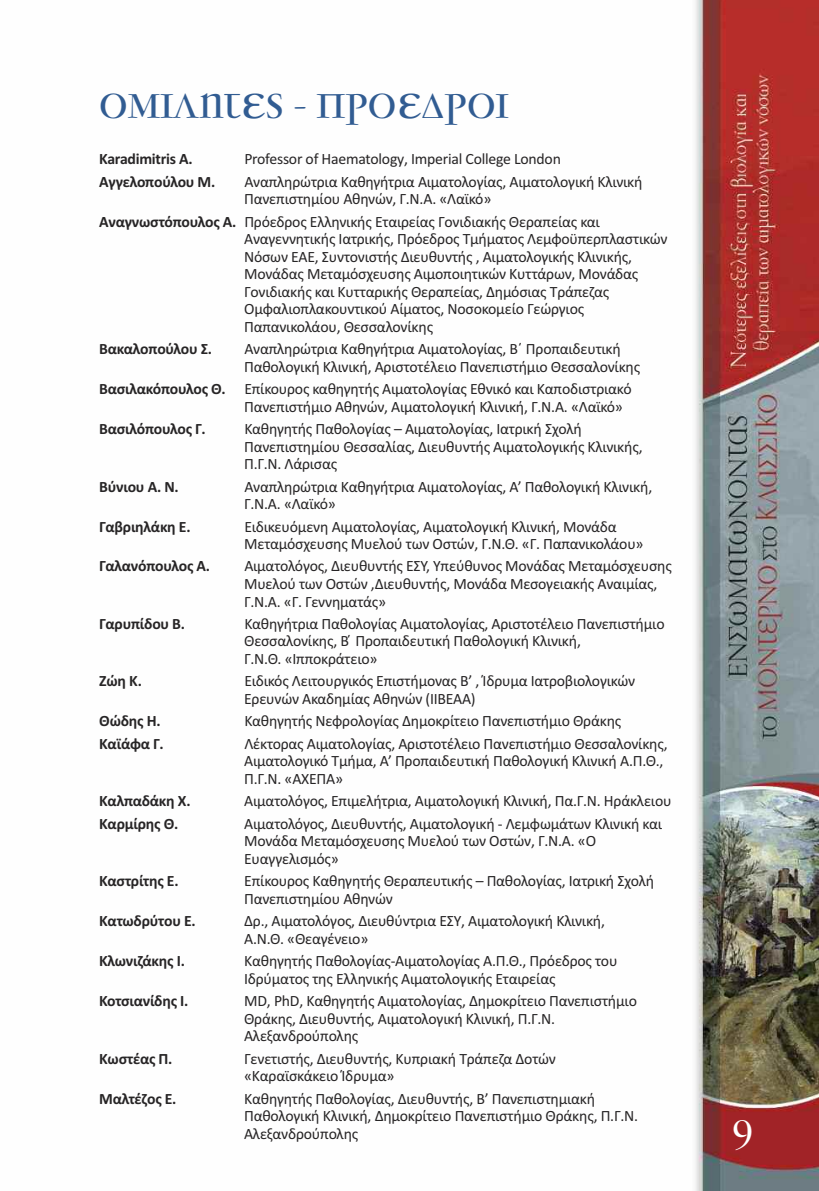
<style>
.page{position:relative;width:819px;height:1191px;background:#fff}
.page>*{position:absolute;margin:0;border:0;box-sizing:border-box;transform-origin:0 0}
.t1{font:700 42px "PF Garamond Classic Unicase";color:#fff}
.t2{font:700 35px "PF Garamond Classic Unicase";color:#315c92}
.t3{font:15.75px/17.5px "Calibri";letter-spacing:-.015em;color:#272526}
.t4{font:700 15.75px "Calibri";letter-spacing:-.015em;color:#272526}
.s1{font-weight:700}
</style>
<div class="page">
<img style="left:695px;top:0;width:124px;height:1191px">
<h2 class="t2" style="left:99px;top:85px;width:411px">Ομιλητές - Πρόεδροι</h2>
<p class="t4" style="left:99px;top:149px;width:95px">Karadimitris A.</p>
<p class="t3" style="left:244px;top:150px;width:318px">Professor of Haematology, Imperial College London</p>
<p class="t4" style="left:99px;top:172px;width:118px">Αγγελοπούλου Μ.</p>
<p class="t3" style="left:244px;top:172px;width:400px">Αναπληρώτρια Καθηγήτρια Αιματολογίας, Αιματολογική Κλινική<br>Πανεπιστημίου Αθηνών, Γ.Ν.Α. «Λαϊκό»</p>
<p class="t3" style="left:244px;top:212px;width:425px;text-indent:-145px"><span class="s1">Αναγνωστόπουλος Α.</span> Πρόεδρος Ελληνικής Εταιρείας Γονιδιακής Θεραπείας και Αναγεννητικής Ιατρικής, Πρόεδρος Τμήματος Λεμφοϋπερπλαστικών Νόσων ΕΑΕ, Συντονιστής Διευθυντής , Αιματολογικής Κλινικής, Μονάδας Μεταμόσχευσης Αιμοποιητικών Κυττάρων, Μονάδας Γονιδιακής και Κυτταρικής Θεραπείας, Δημόσιας Τράπεζας Ομφαλιοπλακουντικού Αίματος, Νοσοκομείο Γεώργιος Παπανικολάου, Θεσσαλονίκης</p>
<p class="t4" style="left:99px;top:339px;width:114px">Βακαλοπούλου Σ.</p>
<p class="t3" style="left:244px;top:340px;width:397px">Αναπληρώτρια Καθηγήτρια Αιματολογίας, Β΄ Προπαιδευτική<br>Παθολογική Κλινική, Αριστοτέλειο Πανεπιστήμιο Θεσσαλονίκης</p>
<p class="t3" style="left:244px;top:380px;width:389px;text-indent:-145px"><span class="s1">Βασιλακόπουλος Θ.</span> Επίκουρος καθηγητής Αιματολογίας Εθνικό και Καποδιστριακό<br>Πανεπιστήμιο Αθηνών, Αιματολογική Κλινική, Γ.Ν.Α. «Λαϊκό»</p>
<p class="t4" style="left:99px;top:419px;width:108px">Βασιλόπουλος Γ.</p>
<p class="t3" style="left:244px;top:420px;width:400px">Καθηγητής Παθολογίας – Αιματολογίας, Ιατρική Σχολή<br>Πανεπιστημίου Θεσσαλίας, Διευθυντής Αιματολογικής Κλινικής,<br>Π.Γ.Ν. Λάρισας</p>
<p class="t4" style="left:99px;top:477px;width:81px">Βύνιου Α. Ν.</p>
<p class="t3" style="left:244px;top:477px;width:409px">Αναπληρώτρια Καθηγήτρια Αιματολογίας, Α’ Παθολογική Κλινική,<br>Γ.Ν.Α. «Λαϊκό»</p>
<p class="t4" style="left:99px;top:517px;width:93px">Γαβριηλάκη Ε.</p>
<p class="t3" style="left:244px;top:517px;width:401px">Ειδικευόμενη Αιματολογίας, Αιματολογική Κλινική, Μονάδα<br>Μεταμόσχευσης Μυελού των Οστών, Γ.Ν.Θ. «Γ. Παπανικολάου»</p>
<p class="t4" style="left:99px;top:557px;width:112px">Γαλανόπουλος Α.</p>
<p class="t3" style="left:244px;top:557px;width:429px">Αιματολόγος, Διευθυντής ΕΣΥ, Yπεύθυνος Μονάδας Μεταμόσχευσης<br>Μυελού των Οστών ,Διευθυντής, Μονάδα Μεσογειακής Αναιμίας,<br>Γ.Ν.Α. «Γ. Γεννηματάς»</p>
<p class="t4" style="left:99px;top:614px;width:87px">Γαρυπίδου Β.</p>
<p class="t3" style="left:244px;top:615px;width:422px">Καθηγήτρια Παθολογίας Αιματολογίας, Αριστοτέλειο Πανεπιστήμιο<br>Θεσσαλονίκης, Β ́Προπαιδευτική Παθολογική Κλινική,<br>Γ.Ν.Θ. «Ιπποκράτειο»</p>
<p class="t4" style="left:99px;top:672px;width:44px">Ζώη Κ.</p>
<p class="t3" style="left:244px;top:672px;width:392px">Ειδικός Λειτουργικός Επιστήμονας Β’ , Ίδρυμα Ιατροβιολογικών<br>Ερευνών Ακαδημίας Αθηνών (ΙΙΒΕΑΑ)</p>
<p class="t4" style="left:99px;top:712px;width:63px">Θώδης Η.</p>
<p class="t3" style="left:244px;top:712px;width:378px">Καθηγητής Νεφρολογίας Δημοκρίτειο Πανεπιστήμιο Θράκης</p>
<p class="t4" style="left:99px;top:734px;width:66px">Καϊάφα Γ.</p>
<p class="t3" style="left:244px;top:734px;width:425px">Λέκτορας Αιματολογίας, Αριστοτέλειο Πανεπιστήμιο Θεσσαλονίκης,<br>Αιματολογικό Τμήμα, Α’ Προπαιδευτική Παθολογική Κλινική Α.Π.Θ.,<br>Π.Γ.Ν. «ΑΧΕΠΑ»</p>
<p class="t4" style="left:99px;top:791px;width:93px">Καλπαδάκη Χ.</p>
<p class="t3" style="left:244px;top:792px;width:429px">Αιματολόγος, Επιμελήτρια, Αιματολογική Κλινική, Πα.Γ.Ν. Ηράκλειου</p>
<p class="t4" style="left:99px;top:814px;width:81px">Καρμίρης Θ.</p>
<p class="t3" style="left:244px;top:814px;width:419px">Αιματολόγος, Διευθυντής, Αιματολογική - Λεμφωμάτων Κλινική και<br>Μονάδα Μεταμόσχευσης Μυελού των Οστών, Γ.Ν.Α. «Ο<br>Ευαγγελισμός»</p>
<p class="t4" style="left:99px;top:871px;width:81px">Καστρίτης Ε.</p>
<p class="t3" style="left:244px;top:872px;width:411px">Επίκουρος Καθηγητής Θεραπευτικής – Παθολογίας, Ιατρική Σχολή<br>Πανεπιστημίου Αθηνών</p>
<p class="t4" style="left:99px;top:911px;width:98px">Κατωδρύτου Ε.</p>
<p class="t3" style="left:244px;top:912px;width:362px">Δρ., Αιματολόγος, Διευθύντρια ΕΣΥ, Αιματολογική Κλινική,<br>Α.Ν.Θ. «Θεαγένειο»</p>
<p class="t4" style="left:99px;top:951px;width:87px">Κλωνιζάκης Ι.</p>
<p class="t3" style="left:244px;top:952px;width:375px">Καθηγητής Παθολογίας-Αιματολογίας Α.Π.Θ., Πρόεδρος του<br>Ιδρύματος της Ελληνικής Αιματολογικής Εταιρείας</p>
<p class="t4" style="left:99px;top:991px;width:91px">Κοτσιανίδης Ι.</p>
<p class="t3" style="left:244px;top:992px;width:394px">MD, PhD, Καθηγητής Αιματολογίας, Δημοκρίτειο Πανεπιστήμιο<br>Θράκης, Διευθυντής, Αιματολογική Κλινική, Π.Γ.Ν.<br>Αλεξανδρούπολης</p>
<p class="t4" style="left:99px;top:1049px;width:75px">Κωστέας Π.</p>
<p class="t3" style="left:244px;top:1049px;width:313px">Γενετιστής, Διευθυντής, Κυπριακή Τράπεζα Δοτών «Καραϊσκάκειο Ίδρυμα»</p>
<p class="t4" style="left:99px;top:1089px;width:79px">Μαλτέζος Ε.</p>
<p class="t3" style="left:244px;top:1089px;width:395px">Καθηγητής Παθολογίας, Διευθυντής, Β’ Πανεπιστημιακή<br>Παθολογική Κλινική, Δημοκρίτειο Πανεπιστήμιο Θράκης, Π.Γ.Ν.<br>Αλεξανδρούπολης</p>
<h1 class="t1" style="left:732px;top:1109px;width:22px">9</h1>
</div>
